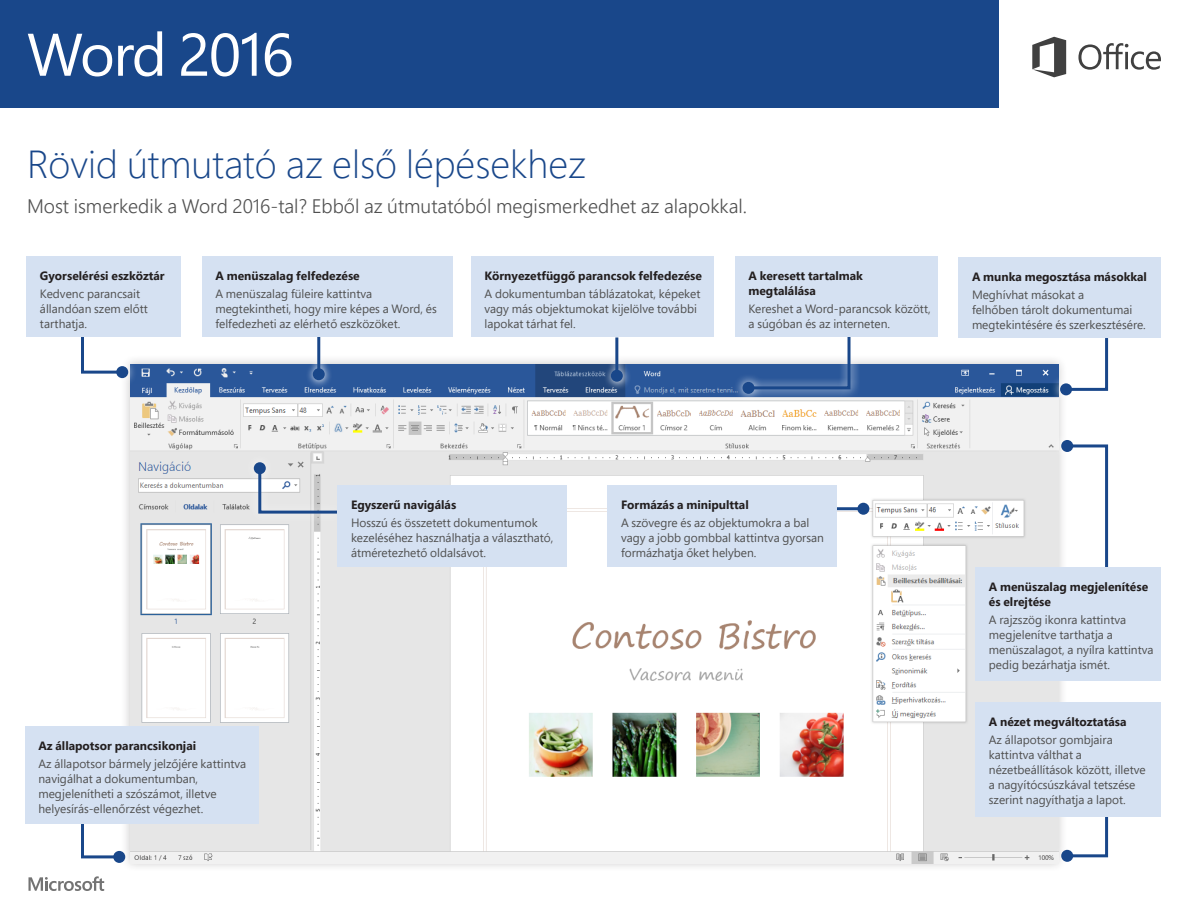
<style>
.page{position:relative;width:1188px;height:918px;background:#fff}
.page>*{position:absolute;margin:0;border:0;box-sizing:border-box;transform-origin:0 0}
.t1{font:60px "Segoe Pro";letter-spacing:-.025em;color:#fff}
.t2{font:300 39px "Segoe Pro";color:#19478a}
.t3{font:300 19.5px "Segoe Pro";color:#505050}
.t4{font:12px/15px "Segoe Pro";color:#505050}
.t5{font:700 12px/15px "Segoe Pro";color:#231f20}
</style>
<div class="page">
<div style="left:0;top:0;width:999px;height:108px;background:#19478a"></div>
<svg style="left:1078px;top:43px;width:83px;height:27px"></svg>
<svg style="left:1032px;top:37px;width:34px;height:40px"></svg>
<div style="left:121px;top:355px;width:947px;height:518px;background:#f5f5f5"></div>
<img style="left:130px;top:364px;width:928px;height:499px">
<svg style="left:28px;top:876px;width:76px;height:15px"></svg>
<div style="left:1052px;top:799px;width:66px;height:72px;background:#fff;opacity:.75"></div>
<svg style="left:1064px;top:816px;width:46px;height:43px"></svg>
<div style="left:1061px;top:850px;width:12px;height:12px;background:#19478a;border-radius:50%"></div>
<svg style="left:119px;top:362px;width:19px;height:25px"></svg>
<svg style="left:81px;top:337px;width:44px;height:38px"></svg>
<div style="left:116px;top:366px;width:12px;height:12px;background:#19478a;border-radius:50%"></div>
<svg style="left:733px;top:362px;width:127px;height:41px"></svg>
<svg style="left:746px;top:337px;width:106px;height:54px"></svg>
<div style="left:742px;top:382px;width:12px;height:12px;background:#19478a;border-radius:50%"></div>
<svg style="left:306px;top:337px;width:27px;height:52px"></svg>
<hr style="left:317px;top:336px;width:3px;height:38px;background:#19478a">
<div style="left:313px;top:368px;width:12px;height:12px;background:#19478a;border-radius:50%"></div>
<svg style="left:1052px;top:431px;width:21px;height:136px;fill:#e9e9e9"></svg>
<svg style="left:1064px;top:443px;width:45px;height:124px"></svg>
<div style="left:1061px;top:440px;width:12px;height:12px;background:#19478a;border-radius:50%"></div>
<div style="left:71px;top:813px;width:63px;height:59px;background:#fff;opacity:.75"></div>
<svg style="left:80px;top:824px;width:42px;height:36px"></svg>
<div style="left:113px;top:851px;width:12px;height:12px;background:#19478a;border-radius:50%"></div>
<svg style="left:1051px;top:362px;width:21px;height:43px"></svg>
<svg style="left:1063px;top:338px;width:46px;height:54px"></svg>
<div style="left:1060px;top:383px;width:12px;height:12px;background:#19478a;border-radius:50%"></div>
<div style="left:245px;top:453px;width:102px;height:70px;background:#fff;opacity:.75"></div>
<svg style="left:257px;top:465px;width:83px;height:50px"></svg>
<div style="left:254px;top:462px;width:12px;height:12px;background:#19478a;border-radius:50%"></div>
<hr style="left:837px;top:507px;width:26px;height:3px;background:#19478a">
<div style="left:857px;top:503px;width:12px;height:12px;background:#19478a;border-radius:50%"></div>
<svg style="left:604px;top:337px;width:27px;height:54px"></svg>
<hr style="left:615px;top:337px;width:3px;height:39px;background:#19478a">
<div style="left:611px;top:370px;width:12px;height:12px;background:#19478a;border-radius:50%"></div>
<div style="left:202px;top:256px;width:250px;height:81px;background:#d5e1f2"></div>
<div style="left:26px;top:256px;width:155px;height:81px;background:#d5e1f2"></div>
<div style="left:338px;top:485px;width:229px;height:82px;background:#d5e1f2"></div>
<div style="left:471px;top:256px;width:243px;height:81px;background:#d5e1f2"></div>
<div style="left:958px;top:257px;width:203px;height:81px;background:#d5e1f2"></div>
<div style="left:975px;top:567px;width:186px;height:113px;background:#d5e1f2"></div>
<div style="left:975px;top:702px;width:186px;height:114px;background:#d5e1f2"></div>
<div style="left:608px;top:485px;width:229px;height:82px;background:#d5e1f2"></div>
<div style="left:25px;top:726px;width:233px;height:98px;background:#d5e1f2"></div>
<div style="left:735px;top:256px;width:203px;height:81px;background:#d5e1f2"></div>
<h1 class="t1" style="left:27px;top:13px;width:268px">Word 2016</h1>
<p class="t2" style="left:27px;top:137px;width:561px">Rövid útmutató az első lépésekhez</p>
<p class="t3" style="left:27px;top:193px;width:722px">Most ismerkedik a Word 2016-tal? Ebből az útmutatóból megismerkedhet az alapokkal.</p>
<p class="t5" style="left:40px;top:268px;width:126px">Gyorselérési eszköztár</p>
<p class="t4" style="left:40px;top:286px;width:109px">Kedvenc parancsait állandóan szem előtt tarthatja.</p>
<p class="t5" style="left:215px;top:268px;width:146px">A menüszalag felfedezése</p>
<p class="t4" style="left:215px;top:286px;width:223px">A menüszalag füleire kattintva megtekintheti, hogy mire képes a Word, és felfedezheti az elérhető eszközöket.</p>
<p class="t5" style="left:484px;top:268px;width:219px">Környezetfüggő parancsok felfedezése</p>
<p class="t4" style="left:484px;top:286px;width:218px">A dokumentumban táblázatokat, képeket vagy más objektumokat kijelölve további lapokat tárhat fel.</p>
<p class="t5" style="left:748px;top:268px;width:116px">A keresett tartalmak megtalálása</p>
<p class="t4" style="left:748px;top:301px;width:184px">Kereshet a Word-parancsok között, a súgóban és az interneten.</p>
<p class="t5" style="left:972px;top:269px;width:177px">A munka megosztása másokkal</p>
<p class="t4" style="left:972px;top:287px;width:175px">Meghívhat másokat a<br>felhőben tárolt dokumentumai megtekintésére és szerkesztésére.</p>
<p class="t5" style="left:38px;top:738px;width:159px">Az állapotsor parancsikonjai</p>
<p class="t4" style="left:38px;top:756px;width:209px">Az állapotsor bármely jelzőjére kattintva navigálhat a dokumentumban, megjelenítheti a szószámot, illetve helyesírás-ellenőrzést végezhet.</p>
<p class="t5" style="left:351px;top:497px;width:107px">Egyszerű navigálás</p>
<p class="t4" style="left:351px;top:515px;width:204px">Hosszú és összetett dokumentumok kezeléséhez használhatja a választható, átméretezhető oldalsávot.</p>
<p class="t5" style="left:621px;top:497px;width:129px">Formázás a minipulttal</p>
<p class="t4" style="left:621px;top:515px;width:205px">A szövegre és az objektumokra a bal vagy a jobb gombbal kattintva gyorsan formázhatja őket helyben.</p>
<p class="t5" style="left:989px;top:579px;width:161px">A menüszalag megjelenítése és elrejtése</p>
<p class="t4" style="left:989px;top:612px;width:166px">A rajzszög ikonra kattintva megjelenítve tarthatja a menüszalagot, a nyílra kattintva pedig bezárhatja ismét.</p>
<p class="t5" style="left:989px;top:714px;width:139px">A nézet megváltoztatása</p>
<p class="t4" style="left:989px;top:732px;width:158px">Az állapotsor gombjaira kattintva válthat a nézetbeállítások között, illetve a nagyítócsúszkával tetszése szerint nagyíthatja a lapot.</p>
</div>
